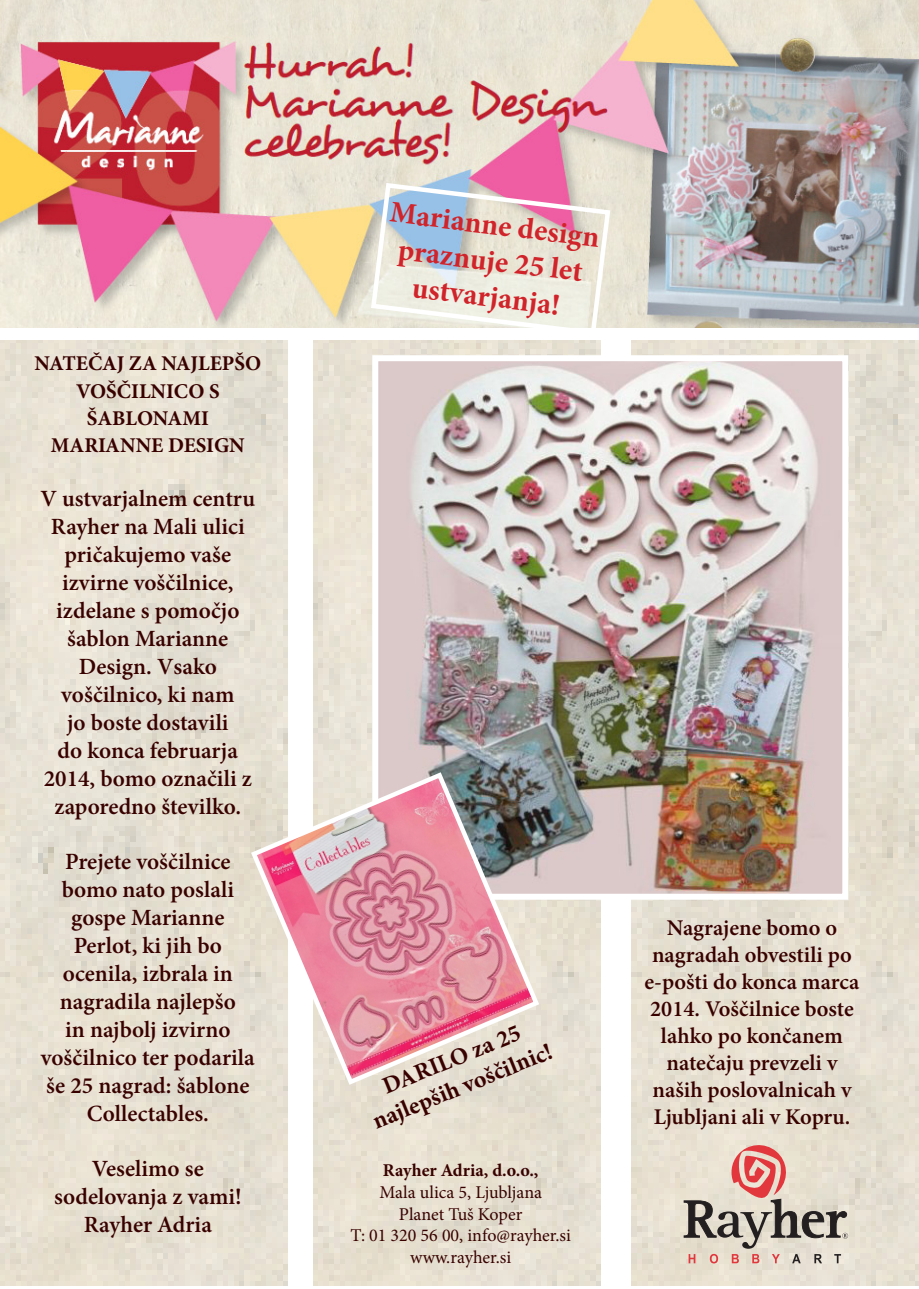
<style>
.page{position:relative;width:919px;height:1289px;background:#fff}
.page>*{position:absolute;margin:0;border:0;box-sizing:border-box;transform-origin:0 0}
.t1{font:700 30px/36px "Minion Pro";color:#d1232a;text-align:center}
.t2{font:700 24px/28.8px "Minion Pro";color:#380100;text-align:center}
.t3{font:600 23.25px/27.9px "Minion Pro";color:#380100;text-align:center}
.t4{font:600 22.5px/27px "Minion Pro";color:#380100;text-align:center}
.t5{font:700 21px/27px "Minion Pro";color:#380100;text-align:center}
.t6{font:18px "Minion Pro";color:#380100}
.t7{font:700 18px "Minion Pro";color:#380100}
</style>
<div class="page">
<img style="left:313px;top:340px;width:287px;height:945px">
<img style="left:0;top:0;width:918px;height:327px">
<img style="left:0;top:340px;width:287px;height:945px">
<img style="left:631px;top:340px;width:287px;height:945px">
<img style="left:379px;top:362px;width:462px;height:530px">
<div style="left:372px;top:355px;width:476px;height:544px;border:6px solid #fff"></div>
<img style="left:248px;top:769px;width:294px;height:318px">
<svg style="left:683px;top:1141px;width:165px;height:122px;background:#cebbaf"></svg>
<svg style="left:368px;top:180px;width:244px;height:148px;background:#ded9d9"></svg>
<p class="t5" style="left:34px;top:350px;width:228px">NATEČAJ ZA NAJLEPŠO<br>VOŠČILNICO S<br>ŠABLONAMI</p>
<p class="t5" style="left:51px;top:431px;width:195px">MARIANNE DESIGN</p>
<p class="t3" style="left:41px;top:485px;width:216px">V ustvarjalnem centru<br>Rayher na Mali ulici pričakujemo vaše izvirne voščilnice, izdelane s pomočjo šablon Marianne<br>Design. Vsako voščilnico, ki nam<br>jo boste dostavili<br>do konca februarja<br>2014, bomo označili z zaporedno številko.</p>
<p class="t3" style="left:41px;top:847px;width:215px">Prejete voščilnice bomo nato poslali gospe Marianne<br>Perlot, ki jih bo ocenila, izbrala in nagradila najlepšo<br>in najbolj izvirno voščilnico ter podarila še 25 nagrad: šablone<br>Collectables.</p>
<p class="t3" style="left:54px;top:1154px;width:189px">Veselimo se sodelovanja z vami!</p>
<p class="t3" style="left:84px;top:1210px;width:130px">Rayher Adria</p>
<p class="t1" style="left:392px;top:194px;width:212px;rotate:7deg">Marianne design praznuje 25 let</p>
<p class="t1" style="left:414px;top:269px;width:150px;rotate:7deg">ustvarjanja!</p>
<p class="t2" style="left:357px;top:1081px;width:193px;rotate:-22deg">DARILO za 25 najlepših voščilnic!</p>
<p class="t7" style="left:383px;top:1157px;width:157px">Rayher Adria, d.o.o.,</p>
<p class="t6" style="left:379px;top:1180px;width:164px">Mala ulica 5, Ljubljana</p>
<p class="t6" style="left:399px;top:1201px;width:125px">Planet Tuš Koper</p>
<p class="t6" style="left:350px;top:1223px;width:222px">T: 01 320 56 00, info@rayher.si</p>
<p class="t6" style="left:410px;top:1244px;width:103px">www.rayher.si</p>
<p class="t4" style="left:644px;top:914px;width:216px">Nagrajene bomo o nagradah obvestili po e-pošti do konca marca<br>2014. Voščilnice boste lahko po končanem natečaju prevzeli v naših poslovalnicah v<br>Ljubljani ali v Kopru.</p>
</div>
